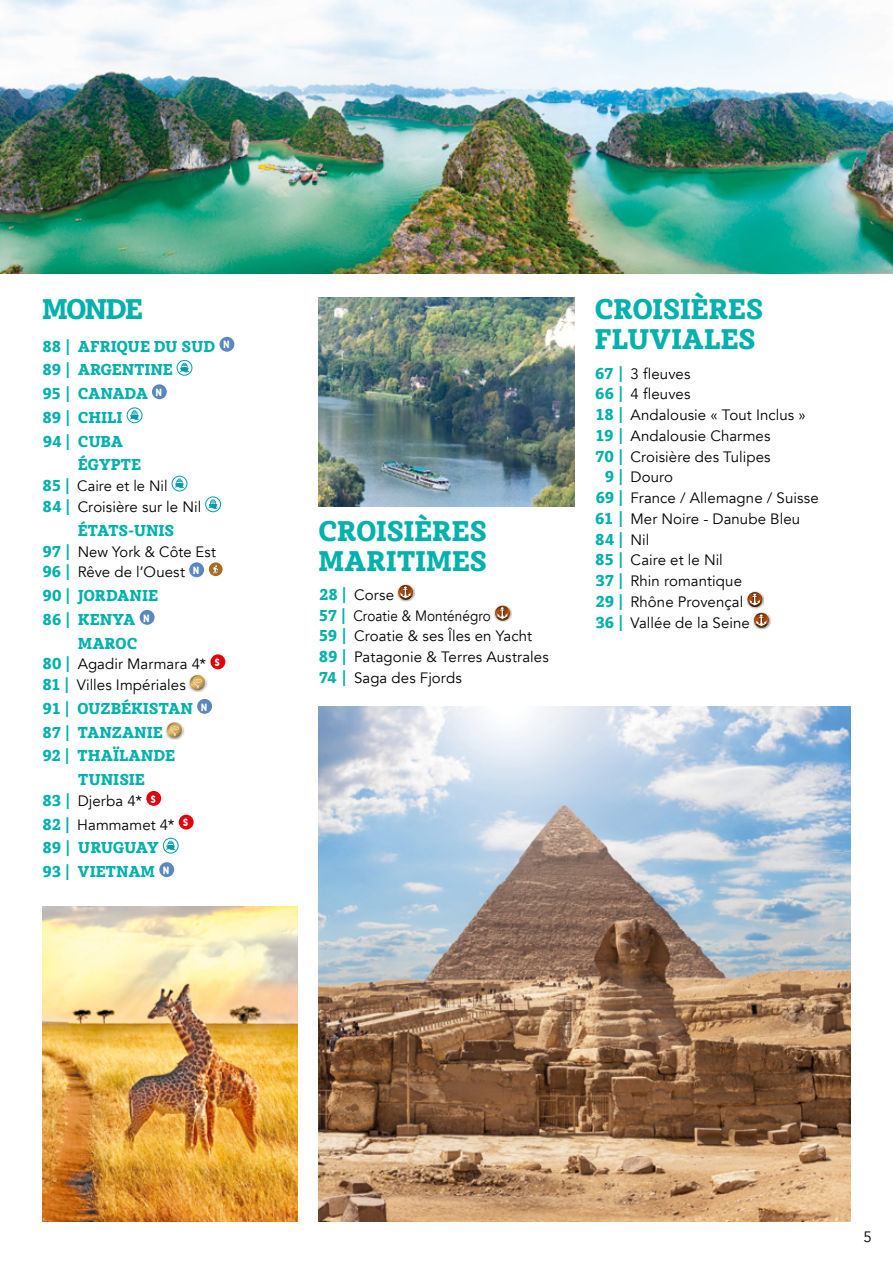
<style>
.page{position:relative;width:893px;height:1263px;background:#fff}
.page>*{position:absolute;margin:0;border:0;box-sizing:border-box;transform-origin:0 0}
.t1{font:900 27px/30px "Achille FY";letter-spacing:.025em;color:#00b1ad}
.t2{font:15px/20.7px "Avenir";letter-spacing:.005em;color:#000}
.t3{font:900 15px/23.7px "Achille FY";letter-spacing:.03em;color:#00b1ad}
.s1{font-family:"Achille FY";font-weight:900;color:#00b1ad}
.s2{font-family:"Avenir";font-weight:400;color:#000}
</style>
<div class="page">
<img style="left:397px;top:584px;width:18px;height:18px">
<svg style="left:398px;top:585px;width:15px;height:15px"></svg>
<img style="left:494px;top:605px;width:18px;height:17px">
<svg style="left:495px;top:606px;width:14px;height:15px"></svg>
<img style="left:756px;top:616px;width:14px;height:14px">
<svg style="left:747px;top:592px;width:21px;height:36px"></svg>
<div style="left:220px;top:337px;width:14px;height:15px;background:#5a88be;border-radius:50%"></div>
<svg style="left:177px;top:360px;width:15px;height:15px"></svg>
<div style="left:177px;top:360px;width:15px;height:15px;border:1px solid #009db0;border-radius:50%"></div>
<svg style="left:180px;top:363px;width:9px;height:9px"></svg>
<div style="left:152px;top:384px;width:15px;height:15px;background:#5a88be;border-radius:50%"></div>
<div style="left:127px;top:408px;width:15px;height:15px;border:1px solid #009db0;border-radius:50%"></div>
<svg style="left:130px;top:410px;width:9px;height:10px"></svg>
<svg style="left:172px;top:476px;width:15px;height:15px"></svg>
<div style="left:172px;top:476px;width:15px;height:15px;border:1px solid #009db0;border-radius:50%"></div>
<svg style="left:175px;top:479px;width:9px;height:9px"></svg>
<div style="left:205px;top:497px;width:16px;height:15px;border:1px solid #009db0;border-radius:50%"></div>
<svg style="left:208px;top:499px;width:10px;height:10px"></svg>
<div style="left:189px;top:562px;width:15px;height:15px;background:#5a88be;border-radius:50%"></div>
<svg style="left:209px;top:562px;width:14px;height:14px"></svg>
<svg style="left:213px;top:565px;width:5px;height:8px"></svg>
<div style="left:140px;top:610px;width:15px;height:15px;background:#5a88be;border-radius:50%"></div>
<div style="left:210px;top:654px;width:15px;height:15px;background:#e3000b;border-radius:50%"></div>
<img style="left:188px;top:674px;width:19px;height:18px">
<svg style="left:190px;top:675px;width:15px;height:16px"></svg>
<div style="left:197px;top:699px;width:15px;height:15px;background:#5a88be;border-radius:50%"></div>
<img style="left:166px;top:721px;width:18px;height:19px">
<svg style="left:167px;top:723px;width:14px;height:15px"></svg>
<div style="left:146px;top:791px;width:15px;height:15px;background:#e3000b;border-radius:50%"></div>
<div style="left:179px;top:815px;width:15px;height:14px;background:#e3000b;border-radius:50%"></div>
<svg style="left:163px;top:838px;width:15px;height:15px"></svg>
<div style="left:163px;top:838px;width:15px;height:15px;border:1px solid #009db0;border-radius:50%"></div>
<svg style="left:166px;top:841px;width:9px;height:9px"></svg>
<div style="left:159px;top:862px;width:15px;height:15px;background:#5a88be;border-radius:50%"></div>
<img style="left:0;top:0;width:893px;height:273px">
<img style="left:319px;top:298px;width:255px;height:209px">
<img style="left:319px;top:707px;width:531px;height:514px">
<img style="left:43px;top:906px;width:255px;height:315px">
<h1 class="t1" style="left:43px;top:295px;width:101px">MONDE</h1>
<p class="t3" style="left:43px;top:334px;width:188px">88 | AFRIQUE DU SUD <sup>N</sup></p>
<p class="t3" style="left:43px;top:358px;width:132px">89 | ARGENTINE</p>
<p class="t3" style="left:43px;top:382px;width:120px">95 | CANADA <sup>N</sup></p>
<p class="t3" style="left:43px;top:406px;width:82px">89 | CHILI</p>
<p class="t3" style="left:43px;top:429px;width:82px">94 | CUBA</p>
<p class="t3" style="left:78px;top:453px;width:64px">ÉGYPTE</p>
<p class="t2" style="left:43px;top:476px;width:160px"><span class="s1">85 |</span> Caire et le Nil<br><span class="s1">84 |</span> Croisière sur le Nil</p>
<p class="t3" style="left:78px;top:518px;width:97px">ÉTATS-UNIS</p>
<p class="t2" style="left:43px;top:541px;width:175px"><span class="s1">97 |</span> New York &amp; Côte Est<br><span class="s1">96 |</span> Rêve de l’Ouest <sup>N</sup></p>
<p class="t3" style="left:43px;top:584px;width:117px">90 | JORDANIE</p>
<p class="t3" style="left:43px;top:607px;width:108px">86 | KENYA <sup>N</sup></p>
<p class="t3" style="left:78px;top:631px;width:61px">MAROC</p>
<p class="t2" style="left:43px;top:654px;width:178px"><span class="s1">80 |</span> Agadir Marmara 4* <sup>S<br></sup><span class="s1">81 |</span> Villes Impériales</p>
<p class="t3" style="left:43px;top:696px;width:166px">91 | OUZBÉKISTAN <sup>N</sup></p>
<p class="t3" style="left:43px;top:720px;width:122px">87 | TANZANIE</p>
<p class="t3" style="left:43px;top:744px;width:134px">92 | THAÏLANDE</p>
<p class="t3" style="left:78px;top:768px;width:68px">TUNISIE</p>
<p class="t2" style="left:43px;top:789px;width:147px;line-height:23.7px"><span class="s1">83 |</span> Djerba 4* <sup>S<br></sup><span class="s1">82 |</span> Hammamet 4* <sup>S</sup></p>
<p class="t3" style="left:43px;top:836px;width:128px">89 | URUGUAY<br>93 | VIETNAM <sup>N</sup></p>
<h1 class="t1" style="left:319px;top:516px;width:169px">CROISIÈRES<br>MARITIMES</h1>
<p class="t2" style="left:319px;top:585px;width:231px"><span class="s1">28 |</span> Corse<br><span class="s1">57 |</span> Croatie &amp; Monténégro<br><span class="s1">59 |</span> Croatie &amp; ses Îles en Yacht<br><span class="s1">89 |</span> Patagonie &amp; Terres Australes<br><span class="s1">74 |</span> Saga des Fjords</p>
<h1 class="t1" style="left:595px;top:295px;width:169px">CROISIÈRES<br>FLUVIALES</h1>
<p class="t2" style="left:595px;top:363px;width:97px"><span class="s1">67 |</span> 3 fleuves</p>
<p class="t2" style="left:595px;top:384px;width:97px"><span class="s1">66 |</span> 4 fleuves</p>
<p class="t2" style="left:595px;top:405px;width:212px"><span class="s1">18 |</span> Andalousie « Tout Inclus »</p>
<p class="t2" style="left:595px;top:426px;width:177px"><span class="s1">19 |</span> Andalousie Charmes</p>
<p class="t2" style="left:595px;top:446px;width:177px"><span class="s1">70 |</span> Croisière des Tulipes</p>
<p class="t2" style="left:605px;top:467px;width:70px"><span class="s1">9 |</span> Douro</p>
<p class="t2" style="left:596px;top:488px;width:224px"><span class="s1">69 |</span> France / Allemagne / Suisse</p>
<p class="t2" style="left:595px;top:509px;width:206px"><span class="s1">61 |</span> Mer Noire - Danube Bleu</p>
<p class="t3" style="left:595px;top:527px;width:55px">84 | <span class="s2">Nil</span></p>
<p class="t2" style="left:595px;top:550px;width:156px"><span class="s1">85 |</span> Caire et le Nil<br><span class="s1">37 |</span> Rhin romantique<br><span class="s1">29 |</span> Rhône Provençal<br><span class="s1">36 |</span> Vallée de la Seine</p>
<p class="t2" style="left:863px;top:1227px;width:10px">5</p>
</div>
